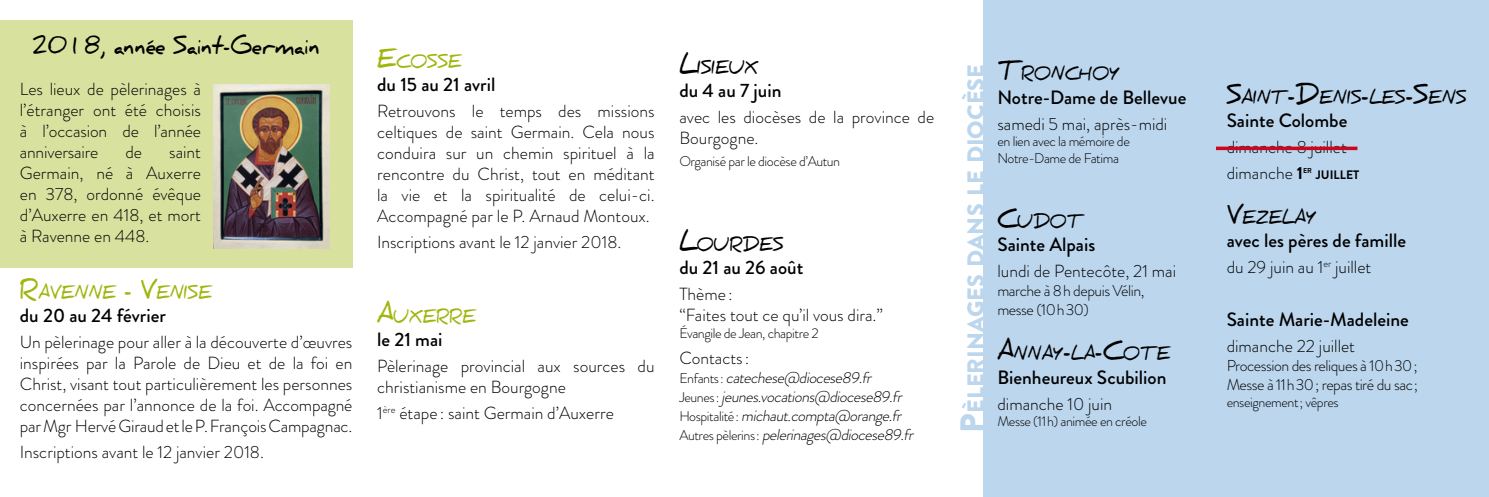
<style>
.page{position:relative;width:1489px;height:497px;background:#fff}
.page>*{position:absolute;margin:0;border:0;box-sizing:border-box;transform-origin:0 0}
.t1{font:700 24.15px "Daniel";color:#000;scale:.8 1}
.t2{font:900 23.28px "Brandon Grotesque";color:#bcd6ed}
.dates{font:500 19.25px "Brandon Grotesque";color:#000}
.Lieux_pélé{font:700 18.38px "Daniel";color:#000;scale:.8 1}
.Lieux_pélé-2{font:700 18.38px "Daniel";color:#a0b50d;scale:.8 1}
.texte{font:300 17.5px/21px "Brandon Grotesque";color:#000;text-align:justify}
.contact{font:italic 300 15.75px "Brandon Grotesque";letter-spacing:-.03em;color:#000}
.contact-2{font:300 15.75px "Brandon Grotesque";letter-spacing:-.03em;color:#000}
.contact-3{font:300 14px "Brandon Grotesque";letter-spacing:-.03em;color:#000}
.texte-2{font:700 12.25px "Brandon Grotesque";color:#000}
.texte-3{font:700 7.17px "Brandon Grotesque";color:#000}
.s1{font-size:26.25px}
.s2{font-style:normal;font-size:14px}
.s3{font-size:33.25px}
.s4{font-weight:700}
</style>
<div class="page">
<div style="left:983px;top:0;width:505px;height:496px;background:#bcd6ed"></div>
<div style="left:0;top:20px;width:352px;height:247px;background:#d9e19f"></div>
<img style="left:213px;top:84px;width:117px;height:164px">
<svg style="left:1216px;top:146px;width:141px;height:4px"></svg>
<p class="t1" style="left:31px;top:32px;width:362px">2018, année Saint-Germain</p>
<p class="texte" style="left:20px;top:78px;width:183px">Les lieux de pèlerinages à l’étranger ont été choisis à l’occasion de l’année anniversaire</p>
<p class="texte" style="left:125px;top:141px;width:18px">de</p>
<p class="texte" style="left:20px;top:141px;width:183px;text-indent:149px">saint Germain, né à Auxerre en 378, ordonné évêque d’Auxerre en 418, et mort à Ravenne en 448.</p>
<p class="Lieux_pélé-2" style="left:20px;top:281px;width:241px"><span class="s1">R</span>avenne <span class="s1">- V</span>enise</p>
<p class="dates" style="left:20px;top:302px;width:147px">du 20 au 24 février</p>
<p class="texte" style="left:20px;top:331px;width:334px">Un pèlerinage pour aller à la découverte d’œuvres inspirées par la Parole de Dieu et de la foi en Christ, visant tout particulièrement les personnes concernées par l’annonce de la foi. Accompagné par Mgr Hervé Giraud et le P. François Campagnac.</p>
<p class="texte" style="left:20px;top:441px;width:245px">Inscriptions avant le 12 janvier 2018.</p>
<p class="Lieux_pélé-2" style="left:377px;top:51px;width:107px"><span class="s1">E</span>cosse</p>
<p class="dates" style="left:377px;top:71px;width:120px">du 15 au 21 avril</p>
<p class="texte" style="left:377px;top:100px;width:279px">Retrouvons le temps des missions celtiques de saint Germain. Cela nous conduira sur un chemin spirituel à la rencontre du Christ, tout en méditant la vie et la spiritualité de celui-ci.<br>Accompagné par le P. Arnaud Montoux.</p>
<p class="texte" style="left:377px;top:231px;width:245px">Inscriptions avant le 12 janvier 2018.</p>
<p class="Lieux_pélé-2" style="left:377px;top:305px;width:125px"><span class="s1">A</span>uxerre</p>
<p class="dates" style="left:377px;top:326px;width:67px">le 21 mai</p>
<p class="texte" style="left:377px;top:355px;width:279px">Pèlerinage provincial aux sources du christianisme en Bourgogne</p>
<p class="texte" style="left:377px;top:402px;width:238px">1<sup>ère</sup> étape : saint Germain d’Auxerre</p>
<p class="Lieux_pélé" style="left:679px;top:57px;width:100px"><span class="s1">L</span>isieux</p>
<p class="dates" style="left:679px;top:77px;width:104px">du 4 au 7 juin</p>
<p class="texte" style="left:679px;top:107px;width:256px">avec les diocèses de la province de<br>Bourgogne.</p>
<p class="contact-3" style="left:679px;top:152px;width:162px">Organisé par le diocèse d’Autun</p>
<p class="Lieux_pélé" style="left:679px;top:234px;width:132px"><span class="s1">L</span>ourdes</p>
<p class="dates" style="left:679px;top:254px;width:125px">du 21 au 26 août</p>
<p class="texte" style="left:679px;top:283px;width:55px">Thème :</p>
<p class="texte" style="left:679px;top:304px;width:205px">“Faites tout ce qu’il vous dira.”</p>
<p class="contact-3" style="left:679px;top:323px;width:141px">Évangile de Jean, chapitre 2</p>
<p class="texte" style="left:679px;top:347px;width:71px">Contacts:</p>
<p class="contact" style="left:679px;top:366px;width:197px"><span class="s2">E n fa n t s :</span> catechese@diocese89.fr</p>
<p class="contact" style="left:679px;top:385px;width:228px"><span class="s2">J e u n e s :</span> jeunes.vocations@diocese89.fr</p>
<p class="contact" style="left:679px;top:404px;width:227px"><span class="s2">H o s p i ta l i té :</span> michaut.compta@orange.fr</p>
<p class="contact" style="left:679px;top:423px;width:239px"><span class="s2">A u t re s p è l e r i n s :</span> pelerinages@diocese89.fr</p>
<p class="t2" style="left:959px;top:432px;width:369px;rotate:-90deg"><span class="s3">P</span>èlerinages dans le diocèse</p>
<p class="Lieux_pélé" style="left:997px;top:63px;width:154px"><span class="s1">T</span>ronchoy</p>
<p class="dates" style="left:997px;top:83px;width:190px">Notre-Dame de Bellevue</p>
<p class="texte" style="left:997px;top:113px;width:171px">samedi 5 mai, après-midi</p>
<p class="contact-3" style="left:997px;top:132px;width:134px">en lien avec la mémoire de</p>
<p class="contact-3" style="left:997px;top:149px;width:123px">Notre-Dame de Fatima</p>
<p class="Lieux_pélé" style="left:997px;top:211px;width:110px"><span class="s1">C</span>udot</p>
<p class="dates" style="left:997px;top:231px;width:99px">Sainte Alpais</p>
<p class="texte" style="left:997px;top:260px;width:180px">lundi de Pentecôte, 21 mai</p>
<p class="contact-2" style="left:997px;top:280px;width:148px">marche à 8h depuis Vélin,</p>
<p class="contact-2" style="left:997px;top:298px;width:93px">messe (10h30)</p>
<p class="Lieux_pélé" style="left:997px;top:343px;width:218px"><span class="s1">A</span>nnay<span class="s1">-</span>la<span class="s1">-C</span>ote</p>
<p class="dates" style="left:997px;top:363px;width:171px">Bienheureux Scubilion</p>
<p class="texte" style="left:997px;top:392px;width:116px">dimanche 10 juin</p>
<p class="contact-3" style="left:997px;top:411px;width:151px">Messe (11h) animée en créole</p>
<p class="Lieux_pélé" style="left:1226px;top:86px;width:301px"><span class="s1">S</span>aint<span class="s1">-D</span>enis<span class="s1">-</span>les<span class="s1">-S</span>ens</p>
<p class="dates" style="left:1226px;top:107px;width:122px">Sainte Colombe</p>
<p class="texte" style="left:1226px;top:136px;width:122px">dimanche 8 juillet</p>
<p class="texte" style="left:1226px;top:162px;width:78px">dimanche <span class="s4">1</span></p>
<p class="texte-3" style="left:1302px;top:165px;width:10px">ER</p>
<p class="texte-2" style="left:1315px;top:166px;width:45px">JUILLET</p>
<p class="Lieux_pélé" style="left:1226px;top:206px;width:113px"><span class="s1">V</span>ezelay</p>
<p class="dates" style="left:1226px;top:227px;width:181px">avec les pères de famille</p>
<p class="texte" style="left:1226px;top:256px;width:146px">du 29 juin au 1<sup>er</sup> juillet</p>
<p class="dates" style="left:1226px;top:305px;width:184px">Sainte Marie-Madeleine</p>
<p class="texte" style="left:1226px;top:335px;width:130px">dimanche 22 juillet</p>
<p class="contact-2" style="left:1226px;top:354px;width:192px">Procession des reliques à 10h30;</p>
<p class="contact-2" style="left:1226px;top:373px;width:193px">Messe à 11h30; repas tiré du sac;</p>
<p class="contact-3" style="left:1226px;top:392px;width:114px">enseignement; vêpres</p>
</div>
